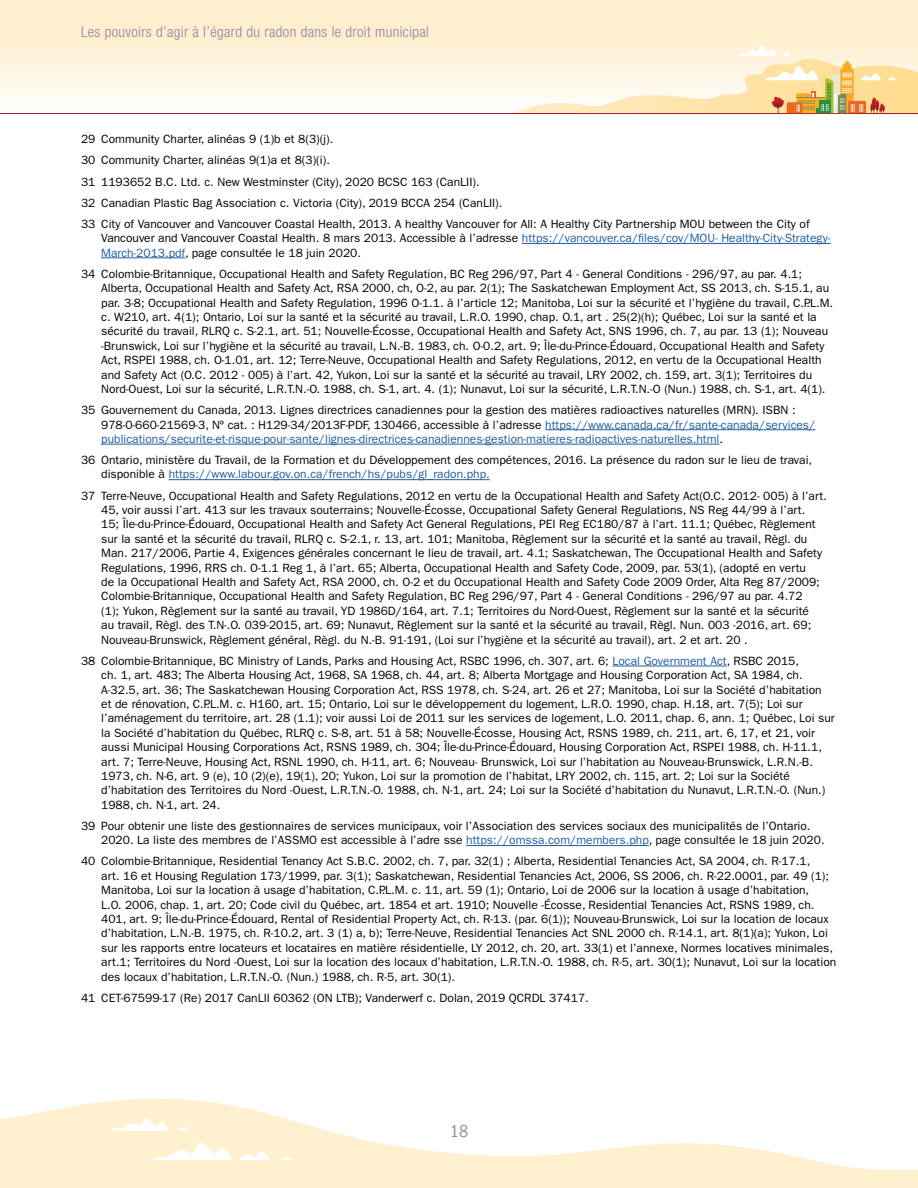
<style>
.page{position:relative;width:918px;height:1188px;background:#fff}
.page>*{position:absolute;margin:0;border:0;box-sizing:border-box;transform-origin:0 0}
.t1{font:condensed 18px "ITC Franklin Gothic Std";color:#939598}
.t2{font:300 condensed 15px "Helvetica Neue LT Std";letter-spacing:.025em;color:#8b85a1}
.Footnote{font:12px/14.4px "ITC Franklin Gothic Std";color:#000}
.s1{color:#215e9e}
</style>
<div class="page">
<svg style="left:0;top:1098px;width:918px;height:90px;fill:#fff0cf"></svg>
<svg style="left:151px;top:1142px;width:81px;height:18px"></svg>
<svg style="left:240px;top:1150px;width:31px;height:10px"></svg>
<svg style="left:281px;top:1157px;width:13px;height:3px"></svg>
<svg style="left:110px;top:1117px;width:59px;height:14px"></svg>
<svg style="left:177px;top:1127px;width:13px;height:4px"></svg>
<hr style="left:522px;top:243px;width:309px;height:1px;background:#215e9e">
<hr style="left:101px;top:258px;width:84px;height:1px;background:#215e9e">
<hr style="left:545px;top:429px;width:270px;height:1px;background:#215e9e">
<hr style="left:101px;top:444px;width:618px;height:1px;background:#215e9e">
<hr style="left:169px;top:479px;width:321px;height:1px;background:#215e9e">
<hr style="left:613px;top:666px;width:114px;height:1px;background:#215e9e">
<hr style="left:466px;top:845px;width:183px;height:1px;background:#215e9e">
<div style="left:0;top:0;width:918px;height:113px;background:linear-gradient(to bottom,#ffebc4,#fffdfa)"></div>
<hr style="left:0;top:113px;width:918px;height:1px;background:#9f1d21">
<svg style="left:512px;top:45px;width:406px;height:69px;background:#f9e6c3"></svg>
<p class="t2" style="left:81px;top:23px;width:350px">Les pouvoirs d’agir à l’égard du radon dans le droit municipal</p>
<p class="Footnote" style="left:81px;top:132px;width:254px">29 Community Charter, alinéas 9 (1)b et 8(3)(j).</p>
<p class="Footnote" style="left:81px;top:153px;width:250px">30 Community Charter, alinéas 9(1)a et 8(3)(i).</p>
<p class="Footnote" style="left:81px;top:174px;width:400px">31 1193652 B.C. Ltd. c. New Westminster (City), 2020 BCSC 163 (CanLII).</p>
<p class="Footnote" style="left:81px;top:195px;width:423px">32 Canadian Plastic Bag Association c. Victoria (City), 2019 BCCA 254 (CanLII).</p>
<p class="Footnote" style="left:101px;top:217px;width:731px;text-indent:-20px">33 City of Vancouver and Vancouver Coastal Health, 2013. A healthy Vancouver for All: A Healthy City Partnership MOU between the City of<br>Vancouver and Vancouver Coastal Health. 8 mars 2013. Accessible à l’adresse <span class="s1">https://vancouver.ca/files/cov/MOU- Healthy-City-Strategy-<br>March-2013.pdf</span>, page consultée le 18 juin 2020.</p>
<p class="Footnote" style="left:101px;top:267px;width:733px;text-indent:-20px">34 Colombie-Britannique, Occupational Health and Safety Regulation, BC Reg 296/97, Part 4 - General Conditions - 296/97, au par. 4.1; Alberta, Occupational Health and Safety Act, RSA 2000, ch, O-2, au par. 2(1); The Saskatchewan Employment Act, SS 2013, ch. S-15.1, au par. 3-8; Occupational Health and Safety Regulation, 1996 O-1.1. à l’article 12; Manitoba, Loi sur la sécurité et l’hygiène du travail, C.P.L.M. c. W210, art. 4(1); Ontario, Loi sur la santé et la sécurité au travail, L.R.O. 1990, chap. O.1, art . 25(2)(h); Québec, Loi sur la santé et la sécurité du travail, RLRQ c. S-2.1, art. 51; Nouvelle-Écosse, Occupational Health and Safety Act, SNS 1996, ch. 7, au par. 13 (1); Nouveau -Brunswick, Loi sur l’hygiène et la sécurité au travail, L.N.-B. 1983, ch. O-0.2, art. 9; Île-du-Prince-Édouard, Occupational Health and Safety Act, RSPEI 1988, ch. O-1.01, art. 12; Terre-Neuve, Occupational Health and Safety Regulations, 2012, en vertu de la Occupational Health and Safety Act (O.C. 2012 - 005) à l’art. 42, Yukon, Loi sur la santé et la sécurité au travail, LRY 2002, ch. 159, art. 3(1); Territoires du Nord-Ouest, Loi sur la sécurité, L.R.T.N.-O. 1988, ch. S-1, art. 4. (1); Nunavut, Loi sur la sécurité, L.R.T.N.-O (Nun.) 1988, ch. S-1, art. 4(1).</p>
<p class="Footnote" style="left:101px;top:403px;width:716px;text-indent:-20px">35 Gouvernement du Canada, 2013. Lignes directrices canadiennes pour la gestion des matières radioactives naturelles (MRN). ISBN :<br>978-0-660-21569-3, Nº cat. : H129-34/2013F-PDF, 130466, accessible à l’adresse <span class="s1">https://www.canada.ca/fr/sante-canada/services/ publications/securite-et-risque-pour-sante/lignes-directrices-canadiennes-gestion-matieres-radioactives-naturelles.html</span>.</p>
<p class="Footnote" style="left:101px;top:453px;width:712px;text-indent:-20px">36 Ontario, ministère du Travail, de la Formation et du Développement des compétences, 2016. La présence du radon sur le lieu de travai, disponible à <span class="s1">https://www.labour.gov.on.ca/french/hs/pubs/gl_radon.php.</span></p>
<p class="Footnote" style="left:101px;top:488px;width:727px;text-indent:-20px">37 Terre-Neuve, Occupational Health and Safety Regulations, 2012 en vertu de la Occupational Health and Safety Act(O.C. 2012- 005) à l’art.<br>45, voir aussi l’art. 413 sur les travaux souterrains; Nouvelle-Écosse, Occupational Safety General Regulations, NS Reg 44/99 à l’art.<br>15; Île-du-Prince-Édouard, Occupational Health and Safety Act General Regulations, PEI Reg EC180/87 à l’art. 11.1; Québec, Règlement sur la santé et la sécurité du travail, RLRQ c. S-2.1, r. 13, art. 101; Manitoba, Règlement sur la sécurité et la santé au travail, Règl. du Man. 217/2006, Partie 4, Exigences générales concernant le lieu de travail, art. 4.1; Saskatchewan, The Occupational Health and Safety Regulations, 1996, RRS ch. O-1.1 Reg 1, à l’art. 65; Alberta, Occupational Health and Safety Code, 2009, par. 53(1), (adopté en vertu<br>de la Occupational Health and Safety Act, RSA 2000, ch. O-2 et du Occupational Health and Safety Code 2009 Order, Alta Reg 87/2009; Colombie-Britannique, Occupational Health and Safety Regulation, BC Reg 296/97, Part 4 - General Conditions - 296/97 au par. 4.72<br>(1); Yukon, Règlement sur la santé au travail, YD 1986D/164, art. 7.1; Territoires du Nord-Ouest, Règlement sur la santé et la sécurité<br>au travail, Règl. des T.N-.O. 039-2015, art. 69; Nunavut, Règlement sur la santé et la sécurité au travail, Règl. Nun. 003 -2016, art. 69; Nouveau-Brunswick, Règlement général, Règl. du N.-B. 91-191, (Loi sur l’hygiène et la sécurité au travail), art. 2 et art. 20 .</p>
<p class="Footnote" style="left:101px;top:654px;width:735px;text-indent:-20px">38 Colombie-Britannique, BC Ministry of Lands, Parks and Housing Act, RSBC 1996, ch. 307, art. 6; <span class="s1">Local Government Act</span>, RSBC 2015,<br>ch. 1, art. 483; The Alberta Housing Act, 1968, SA 1968, ch. 44, art. 8; Alberta Mortgage and Housing Corporation Act, SA 1984, ch.<br>A-32.5, art. 36; The Saskatchewan Housing Corporation Act, RSS 1978, ch. S-24, art. 26 et 27; Manitoba, Loi sur la Société d’habitation et de rénovation, C.P.L.M. c. H160, art. 15; Ontario, Loi sur le développement du logement, L.R.O. 1990, chap. H.18, art. 7(5); Loi sur l’aménagement du territoire, art. 28 (1.1); voir aussi Loi de 2011 sur les services de logement, L.O. 2011, chap. 6, ann. 1; Québec, Loi sur la Société d’habitation du Québec, RLRQ c. S-8, art. 51 à 58; Nouvelle-Écosse, Housing Act, RSNS 1989, ch. 211, art. 6, 17, et 21, voir aussi Municipal Housing Corporations Act, RSNS 1989, ch. 304; Île-du-Prince-Édouard, Housing Corporation Act, RSPEI 1988, ch. H-11.1, art. 7; Terre-Neuve, Housing Act, RSNL 1990, ch. H-11, art. 6; Nouveau- Brunswick, Loi sur l’habitation au Nouveau-Brunswick, L.R.N.-B.<br>1973, ch. N-6, art. 9 (e), 10 (2)(e), 19(1), 20; Yukon, Loi sur la promotion de l’habitat, LRY 2002, ch. 115, art. 2; Loi sur la Société d’habitation des Territoires du Nord -Ouest, L.R.T.N.-O. 1988, ch. N-1, art. 24; Loi sur la Société d’habitation du Nunavut, L.R.T.N.-O. (Nun.)<br>1988, ch. N-1, art. 24.</p>
<p class="Footnote" style="left:101px;top:819px;width:725px;text-indent:-20px">39 Pour obtenir une liste des gestionnaires de services municipaux, voir l’Association des services sociaux des municipalités de l’Ontario.<br>2020. La liste des membres de l’ASSMO est accessible à l’adre sse <span class="s1">https://omssa.com/members.php</span>, page consultée le 18 juin 2020.</p>
<p class="Footnote" style="left:101px;top:854px;width:737px;text-indent:-20px">40 Colombie-Britannique, Residential Tenancy Act S.B.C. 2002, ch. 7, par. 32(1) ; Alberta, Residential Tenancies Act, SA 2004, ch. R-17.1,<br>art. 16 et Housing Regulation 173/1999, par. 3(1); Saskatchewan, Residential Tenancies Act, 2006, SS 2006, ch. R-22.0001, par. 49 (1); Manitoba, Loi sur la location à usage d’habitation, C.P.L.M. c. 11, art. 59 (1); Ontario, Loi de 2006 sur la location à usage d’habitation,<br>L.O. 2006, chap. 1, art. 20; Code civil du Québec, art. 1854 et art. 1910; Nouvelle -Écosse, Residential Tenancies Act, RSNS 1989, ch.<br>401, art. 9; Île-du-Prince-Édouard, Rental of Residential Property Act, ch. R-13. (par. 6(1)); Nouveau-Brunswick, Loi sur la location de locaux d’habitation, L.N.-B. 1975, ch. R-10.2, art. 3 (1) a, b); Terre-Neuve, Residential Tenancies Act SNL 2000 ch. R-14.1, art. 8(1)(a); Yukon, Loi sur les rapports entre locateurs et locataires en matière résidentielle, LY 2012, ch. 20, art. 33(1) et l’annexe, Normes locatives minimales, art.1; Territoires du Nord -Ouest, Loi sur la location des locaux d’habitation, L.R.T.N.-O. 1988, ch. R-5, art. 30(1); Nunavut, Loi sur la location des locaux d’habitation, L.R.T.N.-O. (Nun.) 1988, ch. R-5, art. 30(1).</p>
<p class="Footnote" style="left:81px;top:991px;width:509px">41 CET-67599-17 (Re) 2017 CanLII 60362 (ON LTB); Vanderwerf c. Dolan, 2019 QCRDL 37417.</p>
<h1 class="t1" style="left:450px;top:1121px;width:20px">18</h1>
</div>
